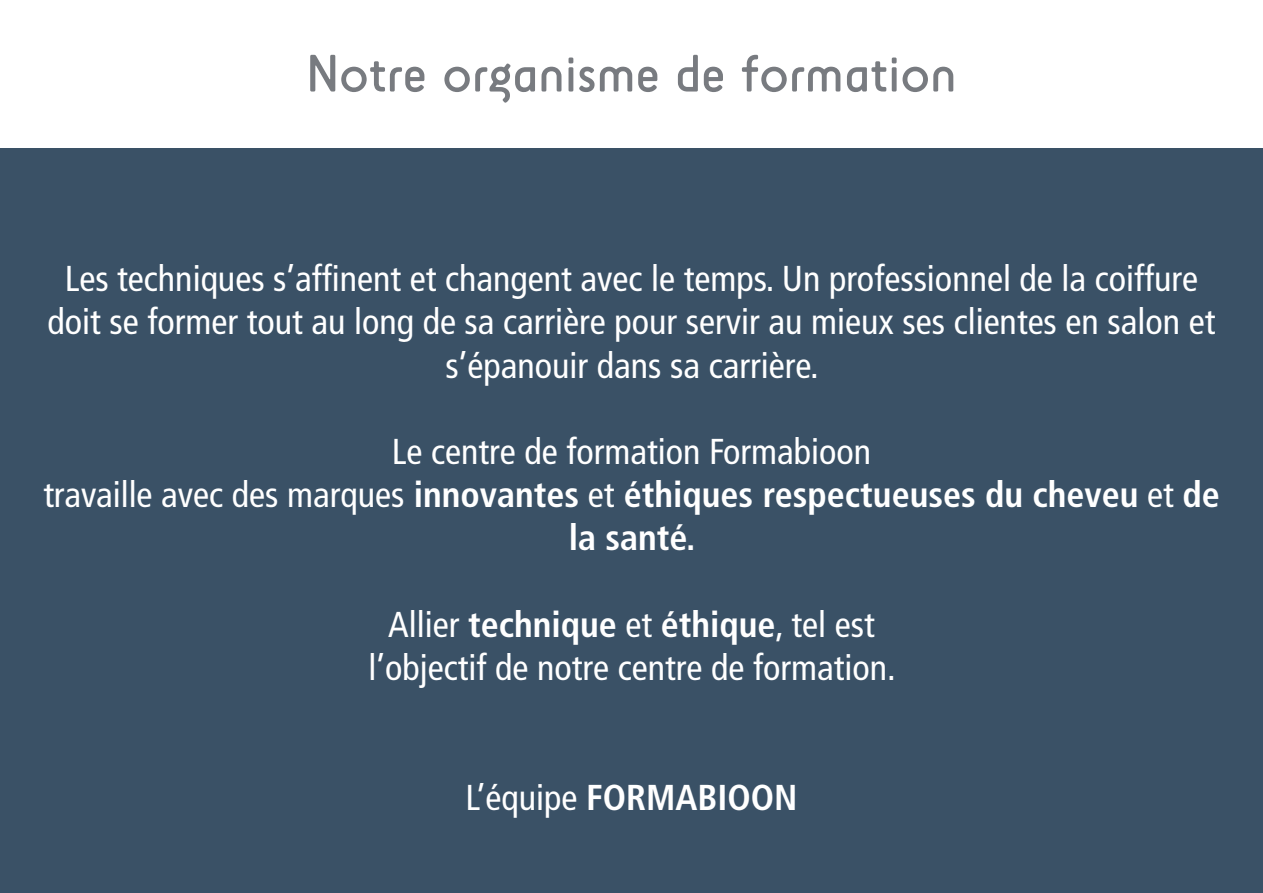
<style>
.page{position:relative;width:1263px;height:893px;background:#fff}
.page>*{position:absolute;margin:0;border:0;box-sizing:border-box;transform-origin:0 0}
.t1{font:54px "Sci Fly Sans";color:#787b80}
.t2{font:condensed 36px/43.2px "Frutiger LT Std";color:#fff;text-align:center}
.t3{font:700 condensed 36px "Frutiger LT Std";color:#fff}
.s1{font-weight:700}
.s2{font-weight:400}
</style>
<div class="page">
<div style="left:0;top:149px;width:1263px;height:744px;background:#3a5166"></div>
<h1 class="t1" style="left:306px;top:42px;width:652px">Notre organisme de formation</h1>
<p class="t2" style="left:47px;top:257px;width:1169px">Les techniques s’affinent et changent avec le temps. Un professionnel de la coiffure doit se former tout au long de sa carrière pour servir au mieux ses clientes en salon et s’épanouir dans sa carrière.</p>
<p class="t2" style="left:43px;top:430px;width:1178px">Le centre de formation Formabioon<br>travaille avec des marques <span class="s1">innovantes</span> et <span class="s1">éthiques respectueuses du cheveu</span> et <span class="s1">de la santé.</span></p>
<p class="t2" style="left:369px;top:603px;width:529px">Allier <span class="s1">technique</span> et <span class="s1">éthique</span>, tel est l’objectif de notre centre de formation.</p>
<p class="t3" style="left:465px;top:776px;width:333px"><span class="s2">L’équipe</span> FORMABIOON</p>
</div>
